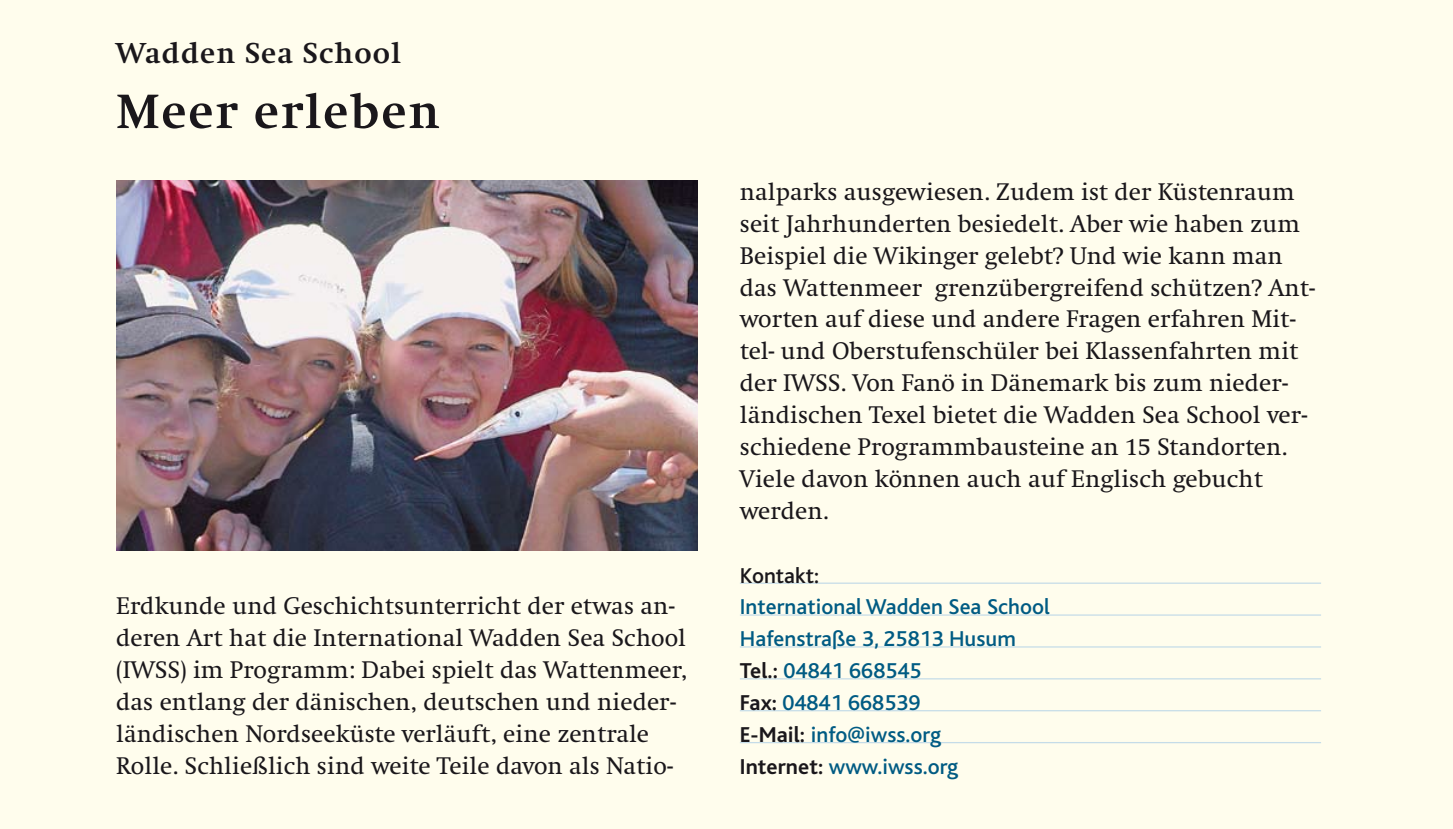
<style>
.page{position:relative;width:1453px;height:829px;background:#fffded}
.page>*{position:absolute;margin:0;border:0;box-sizing:border-box;transform-origin:0 0}
.t1{font:700 50px "Swift";letter-spacing:.04em;color:#1a171b}
.t2{font:700 30px "Swift";letter-spacing:.04em;color:#1a171b}
.t3{font:25px/32px "Swift";color:#1a171b}
.t4{font:500 22.5px/32px "Bliss";color:#005b83}
.t5{font:500 22.5px "Bliss";color:#1a171b}
.s1{font-weight:700;color:#1a171b}
</style>
<div class="page">
<img style="left:116px;top:181px;width:581px;height:370px">
<hr style="left:740px;top:582px;width:581px;height:2px;background:#c5dce8">
<hr style="left:740px;top:614px;width:581px;height:2px;background:#c5dce8">
<hr style="left:740px;top:646px;width:581px;height:1px;background:#c5dce8">
<hr style="left:740px;top:678px;width:581px;height:1px;background:#c5dce8">
<hr style="left:740px;top:710px;width:581px;height:1px;background:#c5dce8">
<hr style="left:740px;top:742px;width:581px;height:1px;background:#c5dce8">
<p class="t2" style="left:116px;top:37px;width:286px">Wadden Sea School</p>
<h1 class="t1" style="left:116px;top:84px;width:325px">Meer erleben</h1>
<p class="t3" style="left:116px;top:591px;width:573px">Erdkunde und Geschichtsunterricht der etwas an&shy;deren Art hat die International Wadden Sea School (IWSS) im Programm: Dabei spielt das Wattenmeer, das entlang der dänischen, deutschen und nieder&shy;ländischen Nordseeküste verläuft, eine zentrale Rolle. Schließlich sind weite Teile davon als Natio-</p>
<p class="t3" style="left:740px;top:176px;width:577px">nalparks ausgewiesen. Zudem ist der Küstenraum seit Jahrhunderten besiedelt. Aber wie haben zum Beispiel die Wikinger gelebt? Und wie kann man das Wattenmeer grenzübergreifend schützen? Ant&shy;worten auf diese und andere Fragen erfahren Mit&shy;tel- und Oberstufenschüler bei Klassenfahrten mit der IWSS. Von Fanö in Dänemark bis zum nieder&shy;ländischen Texel bietet die Wadden Sea School ver&shy;schiedene Programmbausteine an 15 Standorten.<br>Viele davon können auch auf Englisch gebucht werden.</p>
<p class="t5" style="left:740px;top:563px;width:81px">Kontakt:</p>
<p class="t4" style="left:740px;top:591px;width:311px">International Wadden Sea School<br>Hafenstraße 3, 25813 Husum<br><span class="s1">Tel.:</span> 04841 668545<br><span class="s1">Fax:</span> 04841 668539<br><span class="s1">E-Mail:</span> info@iwss.org<br><span class="s1">Internet:</span> www.iwss.org</p>
</div>
